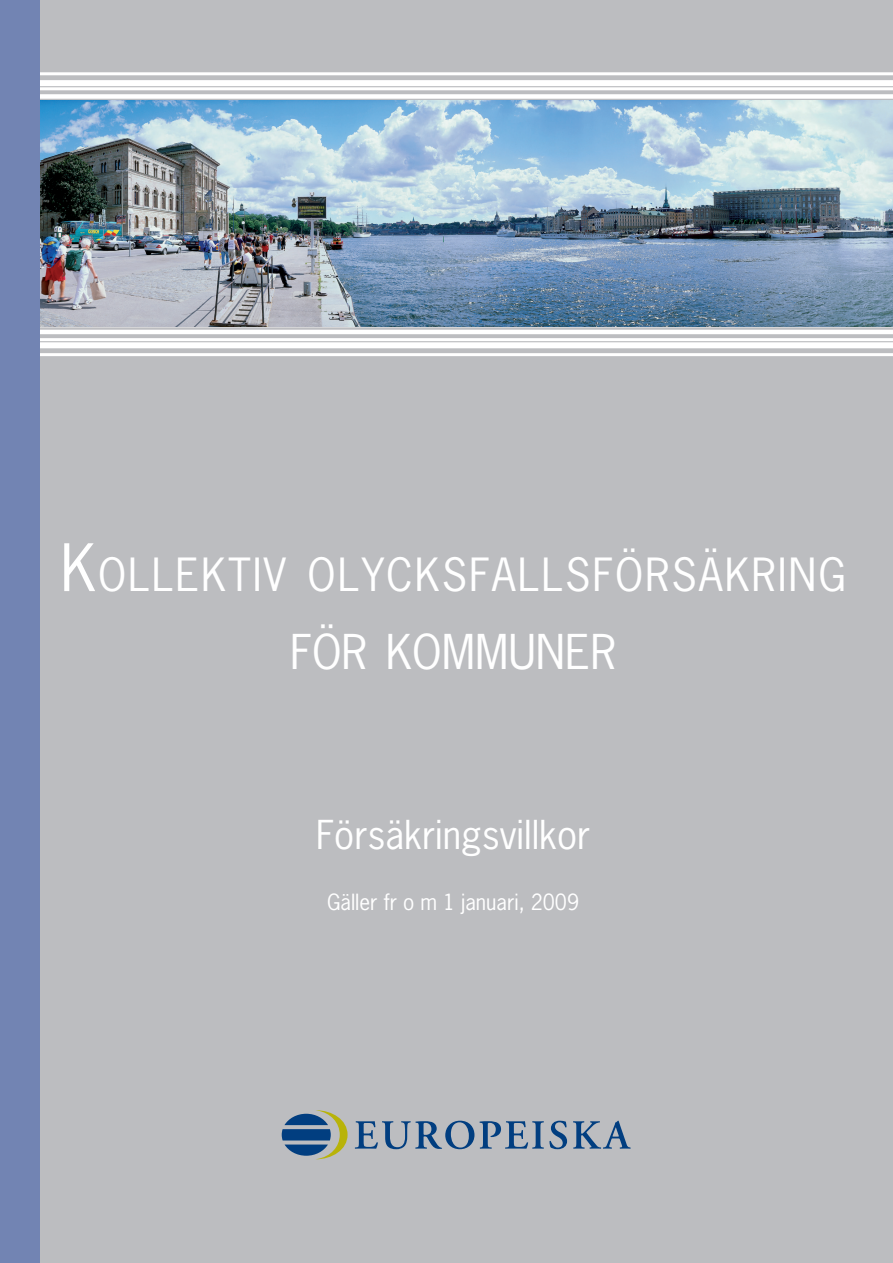
<style>
.page{position:relative;width:893px;height:1263px;background:#fff}
.page>*{position:absolute;margin:0;border:0;box-sizing:border-box;transform-origin:0 0}
.t1{font:45.15px "News Gothic Std";color:#fff}
.t2{font:43.05px "News Gothic Std";letter-spacing:.045em;color:#fff}
.t3{font:37.5px "News Gothic Std";color:#fff}
.t4{font:21px "News Gothic Std";color:#fff}
.s1{font-size:61.5px}
</style>
<div class="page">
<div style="left:31px;top:0;width:862px;height:1263px;background:#bcbdc0"></div>
<hr style="left:0;top:330px;width:893px;height:4px;background:#fff">
<hr style="left:0;top:338px;width:893px;height:3px;background:#fff">
<div style="left:0;top:342px;width:893px;height:6px;background:#fff"></div>
<hr style="left:0;top:353px;width:893px;height:3px;background:#fff">
<div style="left:0;top:94px;width:893px;height:5px;background:#fff"></div>
<hr style="left:0;top:87px;width:893px;height:3px;background:#fff">
<div style="left:0;top:80px;width:893px;height:6px;background:#fff"></div>
<hr style="left:0;top:72px;width:893px;height:3px;background:#fff">
<img style="left:39px;top:101px;width:854px;height:226px">
<div style="left:0;top:0;width:39px;height:1263px;background:#7284b3"></div>
<svg style="left:355px;top:1121px;width:212px;height:28px"></svg>
<svg style="left:573px;top:1121px;width:57px;height:28px"></svg>
<svg style="left:282px;top:1110px;width:66px;height:49px"></svg>
<p class="t2" style="left:60px;top:547px;width:787px"><span class="s1">K</span>OLLEKTIV OLYCKSFALLSFÖRSÄKRING</p>
<p class="t1" style="left:290px;top:622px;width:328px">FÖR KOMMUNER</p>
<p class="t3" style="left:316px;top:810px;width:276px">Försäkringsvillkor</p>
<p class="t4" style="left:327px;top:888px;width:253px">Gäller fr o m 1 januari, 2009</p>
</div>
